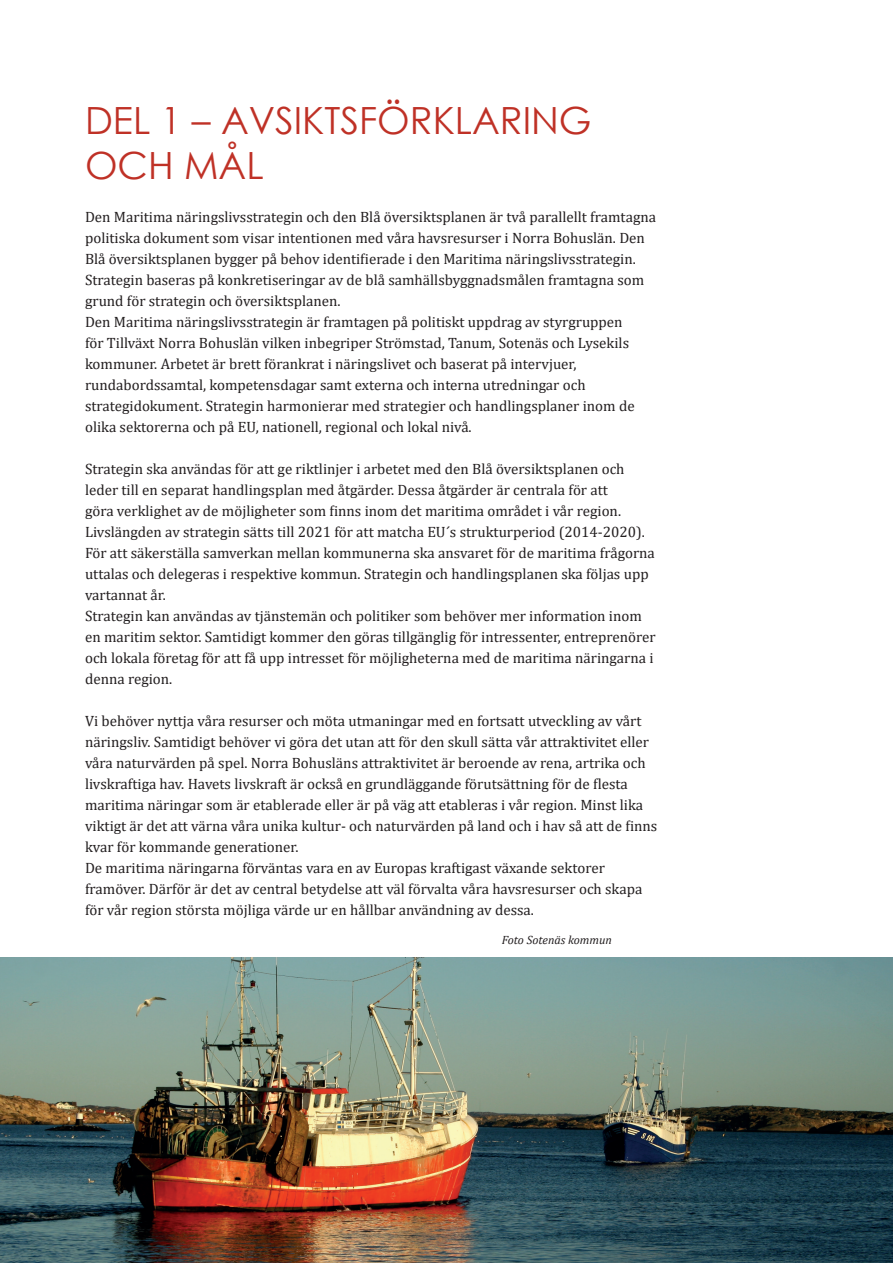
<style>
.page{position:relative;width:893px;height:1263px;background:#fff}
.page>*{position:absolute;margin:0;border:0;box-sizing:border-box;transform-origin:0 0}
.t1{font:37.5px/45px "Century Gothic";color:#bf3126}
.t2{font:15px/21px "Cambria";color:#231f20}
.t3{font:italic 12px "Cambria";color:#231f20}
</style>
<div class="page">
<img style="left:0;top:957px;width:893px;height:306px">
<h1 class="t1" style="left:85px;top:98px;width:508px">DEL 1 – AVSIKTSFÖRKLARING<br>OCH MÅL</h1>
<p class="t2" style="left:85px;top:206px;width:573px">Den Maritima näringslivsstrategin och den Blå översiktsplanen är två parallellt framtagna politiska dokument som visar intentionen med våra havsresurser i Norra Bohuslän. Den Blå översiktsplanen bygger på behov identifierade i den Maritima näringslivsstrategin.<br>Strategin baseras på konkretiseringar av de blå samhällsbyggnadsmålen framtagna som grund för strategin och översiktsplanen.<br>Den Maritima näringslivsstrategin är framtagen på politiskt uppdrag av styrgruppen<br>för Tillväxt Norra Bohuslän vilken inbegriper Strömstad, Tanum, Sotenäs och Lysekils kommuner. Arbetet är brett förankrat i näringslivet och baserat på intervjuer, rundabordssamtal, kompetensdagar samt externa och interna utredningar och strategidokument. Strategin harmonierar med strategier och handlingsplaner inom de olika sektorerna och på EU, nationell, regional och lokal nivå.</p>
<p class="t2" style="left:85px;top:458px;width:572px">Strategin ska användas för att ge riktlinjer i arbetet med den Blå översiktsplanen och leder till en separat handlingsplan med åtgärder. Dessa åtgärder är centrala för att<br>göra verklighet av de möjligheter som finns inom det maritima området i vår region.<br>Livslängden av strategin sätts till 2021 för att matcha EU´s strukturperiod (2014-2020).<br>För att säkerställa samverkan mellan kommunerna ska ansvaret för de maritima frågorna uttalas och delegeras i respektive kommun. Strategin och handlingsplanen ska följas upp vartannat år.<br>Strategin kan användas av tjänstemän och politiker som behöver mer information inom en maritim sektor. Samtidigt kommer den göras tillgänglig för intressenter, entreprenörer och lokala företag för att få upp intresset för möjligheterna med de maritima näringarna i denna region.</p>
<p class="t2" style="left:85px;top:710px;width:574px">Vi behöver nyttja våra resurser och möta utmaningar med en fortsatt utveckling av vårt näringsliv. Samtidigt behöver vi göra det utan att för den skull sätta vår attraktivitet eller våra naturvärden på spel. Norra Bohusläns attraktivitet är beroende av rena, artrika och livskraftiga hav. Havets livskraft är också en grundläggande förutsättning för de flesta maritima näringar som är etablerade eller är på väg att etableras i vår region. Minst lika viktigt är det att värna våra unika kultur- och naturvärden på land och i hav så att de finns kvar för kommande generationer.<br>De maritima näringarna förväntas vara en av Europas kraftigast växande sektorer framöver. Därför är det av central betydelse att väl förvalta våra havsresurser och skapa för vår region största möjliga värde ur en hållbar användning av dessa.</p>
<p class="t3" style="left:502px;top:932px;width:112px">Foto Sotenäs kommun</p>
</div>
